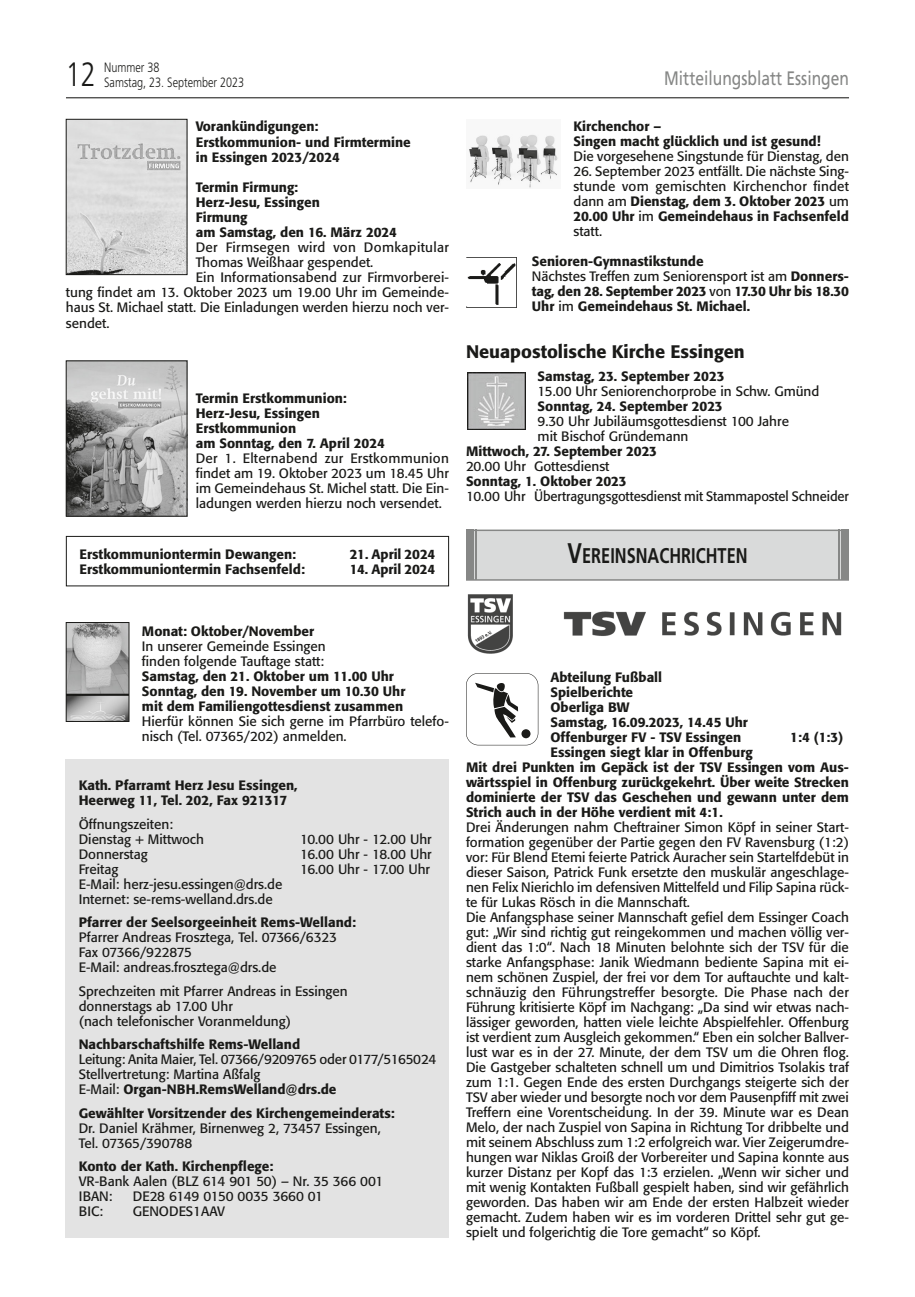
<style>
.page{position:relative;width:915px;height:1297px;background:#fff}
.page>*{position:absolute;margin:0;border:0;box-sizing:border-box;transform-origin:0 0}
.t1{font:300 33.75px "Frutiger";color:#1a1a18;scale:.8 1}
.t2{font:700 21.3px "Frutiger";color:#1a1a18;scale:.77 1}
.t3{font:19.5px "Frutiger";color:#868786;scale:.8 1}
.t4{font:500 18px "Formata";color:#1a1a18}
.t5{font:13.5px/15px "Formata";color:#1a1a18}
.t6{font:500 13.5px/15px "Formata";color:#1a1a18}
.t7{font:300 13.5px "Frutiger";color:#1a1a18;scale:.8 1}
.t8{font:13.5px "Formata";letter-spacing:.025em;color:#1a1a18}
.t9{font:13.5px "Formata";letter-spacing:-.02em;color:#1a1a18}
.s1{font-weight:500}
.s2{font-weight:400}
.s3{font-size:28.35px}
</style>
<div class="page">
<hr style="left:66px;top:97px;width:782px;height:1px;background:#1a1a18">
<img style="left:68px;top:121px;width:117px;height:152px">
<div style="left:66px;top:119px;width:121px;height:156px;border:1px solid #1a1a18"></div>
<img style="left:68px;top:363px;width:117px;height:151px">
<div style="left:66px;top:361px;width:121px;height:155px;border:1px solid #1a1a18"></div>
<div style="left:66px;top:536px;width:383px;height:50px;border:1px solid #1a1a18"></div>
<img style="left:68px;top:624px;width:59px;height:96px">
<div style="left:66px;top:622px;width:63px;height:100px;border:1px solid #1a1a18"></div>
<img style="left:469px;top:134px;width:89px;height:54px">
<img style="left:466px;top:257px;width:51px;height:51px">
<img style="left:467px;top:372px;width:58px;height:58px">
<div style="left:467px;top:531px;width:380px;height:48px;background:#d9dada"></div>
<div style="left:466px;top:530px;width:382px;height:51px;border:2px solid #868786"></div>
<div style="left:841px;top:530px;width:7px;height:50px;background:#868786"></div>
<hr style="left:837px;top:530px;width:2px;height:50px;background:#868786">
<div style="left:466px;top:530px;width:7px;height:50px;background:#868786"></div>
<hr style="left:475px;top:530px;width:1px;height:50px;background:#868786">
<svg style="left:466px;top:673px;width:72px;height:72px"></svg>
<img style="left:467px;top:594px;width:375px;height:60px">
<div style="left:66px;top:759px;width:383px;height:478px;background:#e3e3e3"></div>
<h1 class="t1" style="left:66px;top:55px;width:39px">12</h1>
<p class="t7" style="left:104px;top:60px;width:71px">Nummer 38</p>
<p class="t7" style="left:104px;top:75px;width:176px">Samstag, 23. September 2023</p>
<h3 class="t3" style="left:664px;top:67px;width:232px">Mitteilungsblatt Essingen</h3>
<p class="t6" style="left:196px;top:119px;width:216px">Vorankündigungen:<br>Erstkommunion- und Firmtermine in Essingen 2023/2024</p>
<p class="t6" style="left:196px;top:179px;width:203px">Termin Firmung:<br>Herz-Jesu, Essingen<br>Firmung<br>am Samstag, den 16. März 2024</p>
<p class="t8" style="left:196px;top:239px;width:255px">Der Firmsegen wird von Domkapitular</p>
<p class="t5" style="left:196px;top:255px;width:179px">Thomas Weißhaar gespendet.</p>
<p class="t5" style="left:196px;top:270px;width:255px">Ein Informationsabend zur Firmvorberei-</p>
<p class="t5" style="left:66px;top:285px;width:384px">tung findet am 13. Oktober 2023 um 19.00 Uhr im Gemeinde-</p>
<p class="t5" style="left:66px;top:300px;width:384px">haus St. Michael statt. Die Einladungen werden hierzu noch ver-</p>
<p class="t5" style="left:66px;top:315px;width:45px">sendet.</p>
<p class="t6" style="left:573px;top:119px;width:248px">Kirchenchor –<br>Singen macht glücklich und ist gesund!</p>
<p class="t5" style="left:573px;top:149px;width:277px">Die vorgesehene Singstunde für Dienstag, den</p>
<p class="t5" style="left:573px;top:164px;width:277px;text-align:justify">26. September 2023 entfällt. Die nächste Sing&shy;stunde vom gemischten Kirchenchor findet dann am <span class="s1">Dienstag, dem 3. Oktober 2023</span> um <span class="s1">20.00 Uhr</span> im <span class="s1">Gemeindehaus in Fachsenfeld </span>statt.</p>
<p class="t6" style="left:531px;top:254px;width:318px">Senioren-Gymnastikstunde<br><span class="s2">Nächstes Treffen zum Seniorensport ist am</span> Donners&shy;tag, den 28. September 2023 <span class="s2">von</span> 17.30 Uhr bis 18.30<br>Uhr <span class="s2">im</span> Gemeindehaus St. Michael.</p>
<h3 class="t4" style="left:466px;top:340px;width:280px">Neuapostolische Kirche Essingen</h3>
<p class="t6" style="left:537px;top:369px;width:188px">Samstag, 23. September 2023</p>
<p class="t5" style="left:537px;top:384px;width:283px">15.00 Uhr Seniorenchorprobe in Schw. Gmünd</p>
<p class="t6" style="left:537px;top:399px;width:187px">Sonntag, 24. September 2023</p>
<p class="t5" style="left:537px;top:414px;width:253px">9.30 Uhr Jubiläumsgottesdienst 100 Jahre mit Bischof Gründemann</p>
<p class="t6" style="left:466px;top:444px;width:192px">Mittwoch, 27. September 2023</p>
<p class="t5" style="left:466px;top:459px;width:145px">20.00 Uhr Gottesdienst</p>
<p class="t6" style="left:466px;top:474px;width:162px">Sonntag, 1. Oktober 2023</p>
<p class="t5" style="left:466px;top:489px;width:384px">10.00 Uhr Übertragungsgottesdienst mit Stammapostel Schneider</p>
<h2 class="t2" style="left:567px;top:543px;width:235px"><span class="s3">V</span>EREINSNACHRICHTEN</h2>
<p class="t6" style="left:196px;top:390px;width:191px">Termin Erstkommunion:<br>Herz-Jesu, Essingen<br>Erstkommunion<br>am Sonntag, den 7. April 2024</p>
<p class="t5" style="left:196px;top:451px;width:254px;text-align:justify">Der 1. Elternabend zur Erstkommunion findet am 19. Oktober 2023 um 18.45 Uhr im Gemeindehaus St. Michel statt. Die Ein&shy;ladungen werden hierzu noch versendet.</p>
<p class="t6" style="left:79px;top:547px;width:218px">Erstkommuniontermin Dewangen:</p>
<p class="t6" style="left:349px;top:547px;width:87px">21. April 2024</p>
<p class="t6" style="left:79px;top:562px;width:227px">Erstkommuniontermin Fachsenfeld:</p>
<p class="t6" style="left:349px;top:562px;width:87px">14. April 2024</p>
<p class="t6" style="left:142px;top:623px;width:174px">Monat: Oktober/November</p>
<p class="t5" style="left:142px;top:638px;width:185px">In unserer Gemeinde Essingen finden folgende Tauftage statt:</p>
<p class="t6" style="left:142px;top:668px;width:265px">Samstag, den 21. Oktober um 11.00 Uhr<br>Sonntag, den 19. November um 10.30 Uhr mit dem Familiengottesdienst zusammen</p>
<p class="t5" style="left:142px;top:713px;width:308px">Hierfür können Sie sich gerne im Pfarrbüro telefo&shy;nisch (Tel. 07365/202) anmelden.</p>
<p class="t6" style="left:79px;top:778px;width:220px">Kath. Pfarramt Herz Jesu Essingen,<br>Heerweg 11, Tel. 202, Fax 921317</p>
<p class="t5" style="left:79px;top:817px;width:127px">Öffnungszeiten:<br>Dienstag + Mittwoch</p>
<p class="t5" style="left:300px;top:832px;width:133px">10.00 Uhr - 12.00 Uhr</p>
<p class="t5" style="left:79px;top:847px;width:71px">Donnerstag</p>
<p class="t5" style="left:300px;top:847px;width:133px">16.00 Uhr - 18.00 Uhr</p>
<p class="t5" style="left:79px;top:862px;width:41px">Freitag</p>
<p class="t5" style="left:300px;top:862px;width:131px">16.00 Uhr - 17.00 Uhr</p>
<p class="t5" style="left:79px;top:877px;width:205px">E-Mail: herz-jesu.essingen@drs.de<br>Internet: se-rems-welland.drs.de</p>
<p class="t6" style="left:79px;top:915px;width:278px">Pfarrer der Seelsorgeeinheit Rems-Welland:</p>
<p class="t5" style="left:79px;top:930px;width:259px">Pfarrer Andreas Frosztega, Tel. 07366/6323<br>Fax 07366/922875<br>E-Mail: andreas.frosztega@drs.de</p>
<p class="t5" style="left:79px;top:984px;width:270px">Sprechzeiten mit Pfarrer Andreas in Essingen donnerstags ab 17.00 Uhr<br>(nach telefonischer Voranmeldung)</p>
<p class="t6" style="left:79px;top:1037px;width:223px">Nachbarschaftshilfe Rems-Welland</p>
<p class="t5" style="left:79px;top:1052px;width:359px">Leitung: Anita Maier, Tel. 07366/9209765 oder 0177/5165024<br>Stellvertretung: Martina Aßfalg<br>E-Mail: <span class="s1">Organ-NBH.RemsWelland@drs.de</span></p>
<p class="t6" style="left:79px;top:1106px;width:317px">Gewählter Vorsitzender des Kirchengemeinderats:</p>
<p class="t5" style="left:79px;top:1121px;width:303px">Dr. Daniel Krähmer, Birnenweg 2, 73457 Essingen,<br>Tel. 07365/390788</p>
<p class="t6" style="left:79px;top:1159px;width:196px">Konto der Kath. Kirchenpflege:</p>
<p class="t5" style="left:79px;top:1174px;width:306px">VR-Bank Aalen (BLZ 614 901 50) – Nr. 35 366 001<br>IBAN:</p>
<p class="t9" style="left:133px;top:1188px;width:192px">DE28 6149 0150 0035 3660 01</p>
<p class="t5" style="left:79px;top:1204px;width:26px">BIC:</p>
<p class="t5" style="left:133px;top:1204px;width:94px">GENODES1AAV</p>
<p class="t6" style="left:550px;top:670px;width:199px">Abteilung Fußball<br>Spielberichte<br>Oberliga BW<br>Samstag, 16.09.2023, 14.45 Uhr<br>Offenburger FV - TSV Essingen</p>
<p class="t6" style="left:790px;top:730px;width:54px">1:4 (1:3)</p>
<p class="t6" style="left:466px;top:745px;width:384px;text-indent:84px">Essingen siegt klar in Offenburg<br>Mit drei Punkten im Gepäck ist der TSV Essingen vom Aus&shy;wärtsspiel in Offenburg zurückgekehrt. Über weite Strecken dominierte der TSV das Geschehen und gewann unter dem Strich auch in der Höhe verdient mit 4:1.</p>
<p class="t5" style="left:466px;top:820px;width:384px">Drei Änderungen nahm Cheftrainer Simon Köpf in seiner Start&shy;formation gegenüber der Partie gegen den FV Ravensburg (1:2) vor: Für Blend Etemi feierte Patrick Auracher sein Startelfdebüt in dieser Saison, Patrick Funk ersetzte den muskulär angeschlage&shy;nen Felix Nierichlo im defensiven Mittelfeld und Filip Sapina rück&shy;te für Lukas Rösch in die Mannschaft.<br>Die Anfangsphase seiner Mannschaft gefiel dem Essinger Coach gut: „Wir sind richtig gut reingekommen und machen völlig ver&shy;dient das 1:0“. Nach 18 Minuten belohnte sich der TSV für die starke Anfangsphase: Janik Wiedmann bediente Sapina mit ei&shy;nem schönen Zuspiel, der frei vor dem Tor auftauchte und kalt&shy;schnäuzig den Führungstreffer besorgte. Die Phase nach der Führung kritisierte Köpf im Nachgang: „Da sind wir etwas nach&shy;lässiger geworden, hatten viele leichte Abspielfehler. Offenburg ist verdient zum Ausgleich gekommen.“ Eben ein solcher Ballver&shy;lust war es in der 27. Minute, der dem TSV um die Ohren flog.<br>Die Gastgeber schalteten schnell um und Dimitrios Tsolakis traf zum 1:1. Gegen Ende des ersten Durchgangs steigerte sich der TSV aber wieder und besorgte noch vor dem Pausenpfiff mit zwei Treffern eine Vorentscheidung. In der 39. Minute war es Dean Melo, der nach Zuspiel von Sapina in Richtung Tor dribbelte und mit seinem Abschluss zum 1:2 erfolgreich war. Vier Zeigerumdre&shy;hungen war Niklas Groiß der Vorbereiter und Sapina konnte aus kurzer Distanz per Kopf das 1:3 erzielen. „Wenn wir sicher und mit wenig Kontakten Fußball gespielt haben, sind wir gefährlich geworden. Das haben wir am Ende der ersten Halbzeit wieder gemacht. Zudem haben wir es im vorderen Drittel sehr gut ge&shy;spielt und folgerichtig die Tore gemacht“ so Köpf.</p>
</div>
